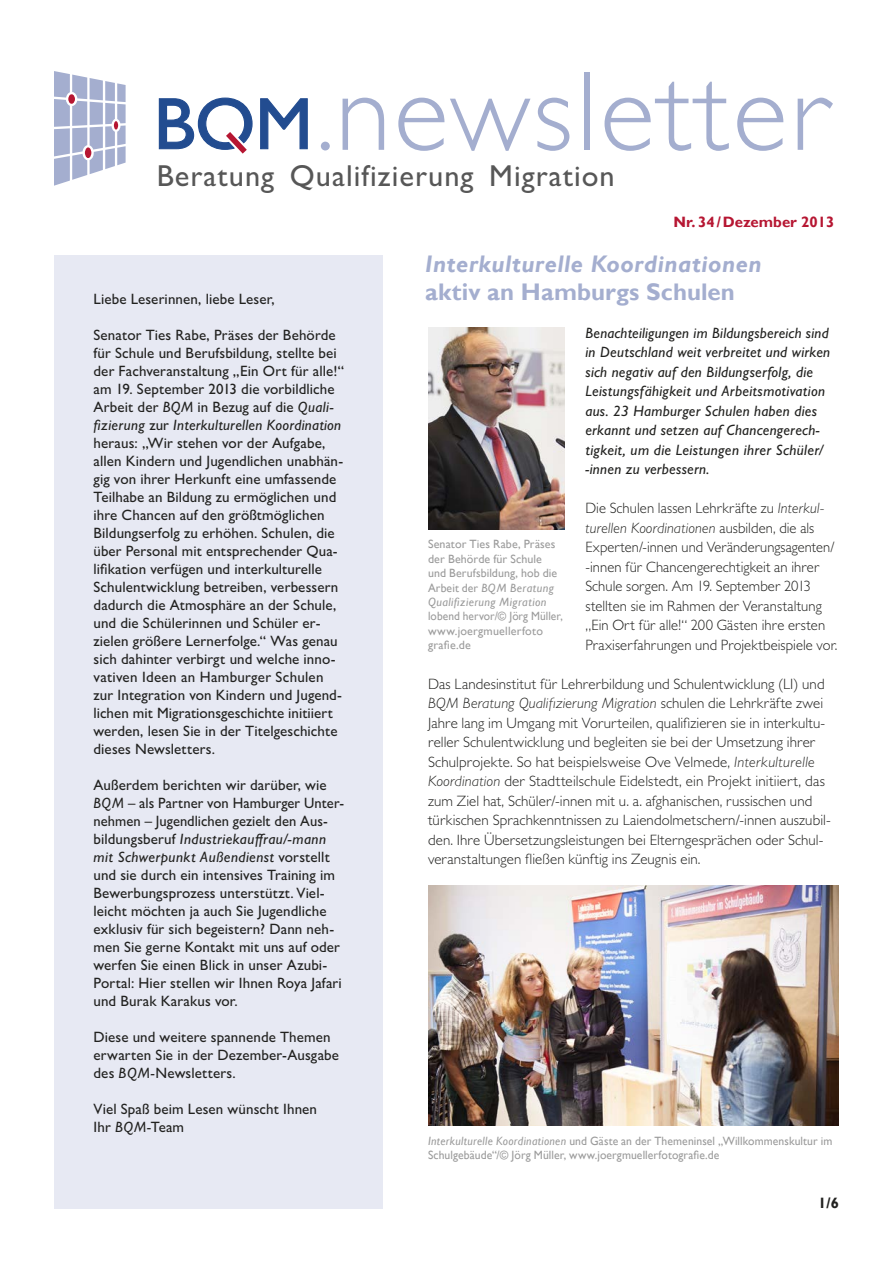
<style>
.page{position:relative;width:893px;height:1263px;background:#fff}
.page>*{position:absolute;margin:0;border:0;box-sizing:border-box;transform-origin:0 0}
.t1{font:300 113.85px "Gill Sans MT Std";letter-spacing:.025em;color:#a4aecf}
.t2{font:30.3px "Gill Sans";letter-spacing:.035em;color:#575757}
.t3{font:italic 700 24px "Gill Sans";letter-spacing:.025em;color:#a4aecf}
.t4{font:700 24px "Gill Sans";letter-spacing:.005em;color:#a4aecf}
.t5{font:500 15px/18px "Gill Sans MT Std";letter-spacing:.005em;color:#222220}
.t6{font:300 15px/19.5px "Gill Sans MT Pro Cyr";letter-spacing:.005em;color:#222220}
.t7{font:italic 500 15px/19.5px "Gill Sans MT Pro Cyr";letter-spacing:.02em;color:#222220}
.t8{font:700 15px "Gill Sans";color:#b61632}
.t9{font:700 15px "Gill Sans";color:#222220}
.t10{font:12px/14.4px "Gill Sans";letter-spacing:.01em;color:#9b9b9b}
.t11{font:12px/14.4px "Gill Sans";letter-spacing:.01em;color:#9b9b9b;scale:.95 1}
.s1{font-weight:500;font-size:75.15px}
.s2{font-style:italic}
</style>
<div class="page">
<svg style="left:158px;top:97px;width:95px;height:57px"></svg>
<svg style="left:260px;top:98px;width:48px;height:52px"></svg>
<svg style="left:54px;top:71px;width:72px;height:115px"></svg>
<div style="left:54px;top:255px;width:329px;height:954px;background:#e7e9f3"></div>
<img style="left:428px;top:327px;width:136px;height:203px">
<img style="left:428px;top:886px;width:411px;height:239px">
<h1 class="t1" style="left:317px;top:43px;width:517px"><span class="s1">.</span>newsletter</h1>
<h2 class="t2" style="left:157px;top:158px;width:460px">Beratung Qualifizierung Migration</h2>
<p class="t8" style="left:674px;top:213px;width:162px">Nr. 34/Dezember 2013</p>
<p class="t5" style="left:94px;top:289px;width:183px">Liebe Leserinnen, liebe Leser,</p>
<p class="t5" style="left:94px;top:325px;width:252px">Senator Ties Rabe, Präses der Behörde für Schule und Berufsbildung, stellte bei der Fachveranstaltung „Ein Ort für alle!“ am 19. September 2013 die vorbildliche Arbeit der <span class="s2">BQM</span> in Bezug auf die <span class="s2">Quali&shy;fizierung</span> zur <span class="s2">Interkulturellen Koordination </span>heraus: „Wir stehen vor der Aufgabe, allen Kindern und Jugendlichen unabhän&shy;gig von ihrer Herkunft eine umfassende Teilhabe an Bildung zu ermöglichen und ihre Chancen auf den größtmöglichen Bildungserfolg zu erhöhen. Schulen, die über Personal mit entsprechender Qua&shy;lifikation verfügen und interkulturelle Schulentwicklung betreiben, verbessern dadurch die Atmosphäre an der Schule, und die Schülerinnen und Schüler er&shy;zielen größere Lernerfolge.“ Was genau sich dahinter verbirgt und welche inno&shy;vativen Ideen an Hamburger Schulen zur Integration von Kindern und Jugend&shy;lichen mit Migrationsgeschichte initiiert werden, lesen Sie in der Titelgeschichte dieses Newsletters.</p>
<p class="t5" style="left:94px;top:775px;width:252px">Außerdem berichten wir darüber, wie <span class="s2">BQM</span> – als Partner von Hamburger Unter&shy;nehmen – Jugendlichen gezielt den Aus-- bildungsberuf <span class="s2">Industriekauffrau/-mann mit Schwerpunkt Außendienst</span> vorstellt und sie durch ein intensives Training im Bewerbungsprozess unterstützt. Viel&shy;leicht möchten ja auch Sie Jugendliche exklusiv für sich begeistern? Dann neh&shy;men Sie gerne Kontakt mit uns auf oder werfen Sie einen Blick in unser Azubi-Portal: Hier stellen wir Ihnen Roya Jafari und Burak Karakus vor.</p>
<p class="t5" style="left:94px;top:1027px;width:247px">Diese und weitere spannende Themen erwarten Sie in der Dezember-Ausgabe des <span class="s2">BQM-</span>Newsletters.</p>
<p class="t5" style="left:94px;top:1099px;width:225px">Viel Spaß beim Lesen wünscht Ihnen<br>Ihr <span class="s2">BQM-</span>Team</p>
<h3 class="t3" style="left:425px;top:250px;width:338px">Interkulturelle Koordinationen</h3>
<h3 class="t4" style="left:425px;top:278px;width:311px">aktiv an Hamburgs Schulen</h3>
<p class="t7" style="left:585px;top:323px;width:246px">Benachteiligungen im Bildungsbereich sind in Deutschland weit verbreitet und wirken sich negativ auf den Bildungserfolg, die Leistungsfähigkeit und Arbeitsmotivation aus. 23 Hamburger Schulen haben dies erkannt und setzen auf Chancengerech&shy;tigkeit, um die Leistungen ihrer Schüler/-- -innen zu verbessern.</p>
<p class="t6" style="left:585px;top:498px;width:254px">Die Schulen lassen Lehrkräfte zu <span class="s2">Interkul&shy;turellen Koordinationen</span> ausbilden, die als Experten/-innen und Veränderungsagenten/ -innen für Chancengerechtigkeit an ihrer Schule sorgen. Am 19. September 2013 stellten sie im Rahmen der Veranstaltung „Ein Ort für alle!“ 200 Gästen ihre ersten Praxiserfahrungen und Projektbeispiele vor.</p>
<p class="t6" style="left:428px;top:674px;width:403px">Das Landesinstitut für Lehrerbildung und Schulentwicklung (LI) und <span class="s2">BQM Beratung Qualifizierung Migration</span> schulen die Lehrkräfte zwei Jahre lang im Umgang mit Vorurteilen, qualifizieren sie in interkultu&shy;reller Schulentwicklung und begleiten sie bei der Umsetzung ihrer Schulprojekte. So hat beispielsweise Ove Velmede, <span class="s2">Interkulturelle Koordination</span> der Stadtteilschule Eidelstedt, ein Projekt initiiert, das zum Ziel hat, Schüler/-innen mit u. a. afghanischen, russischen und türkischen Sprachkenntnissen zu Laiendolmetschern/-innen auszubil&shy;den. Ihre Übersetzungsleistungen bei Elterngesprächen oder Schul&shy;veranstaltungen fließen künftig ins Zeugnis ein.</p>
<p class="t10" style="left:428px;top:537px;width:131px">Senator Ties Rabe, Präses der Behörde für Schule und Berufsbildung, hob die<br>Arbeit der <span class="s2">BQM Beratung<br>Qualifizierung Migration</span></p>
<p class="t11" style="left:428px;top:609px;width:143px">lobend hervor/© Jörg Müller, www.joergmuellerfoto grafie.de</p>
<p class="t10" style="left:428px;top:1134px;width:406px"><span class="s2">Interkulturelle Koordinationen</span> und Gäste an der Themeninsel „Willkommenskultur im<br>Schulgebäude“/© Jörg Müller, www.joergmuellerfotografie.de</p>
<p class="t9" style="left:818px;top:1193px;width:22px">1/6</p>
</div>
